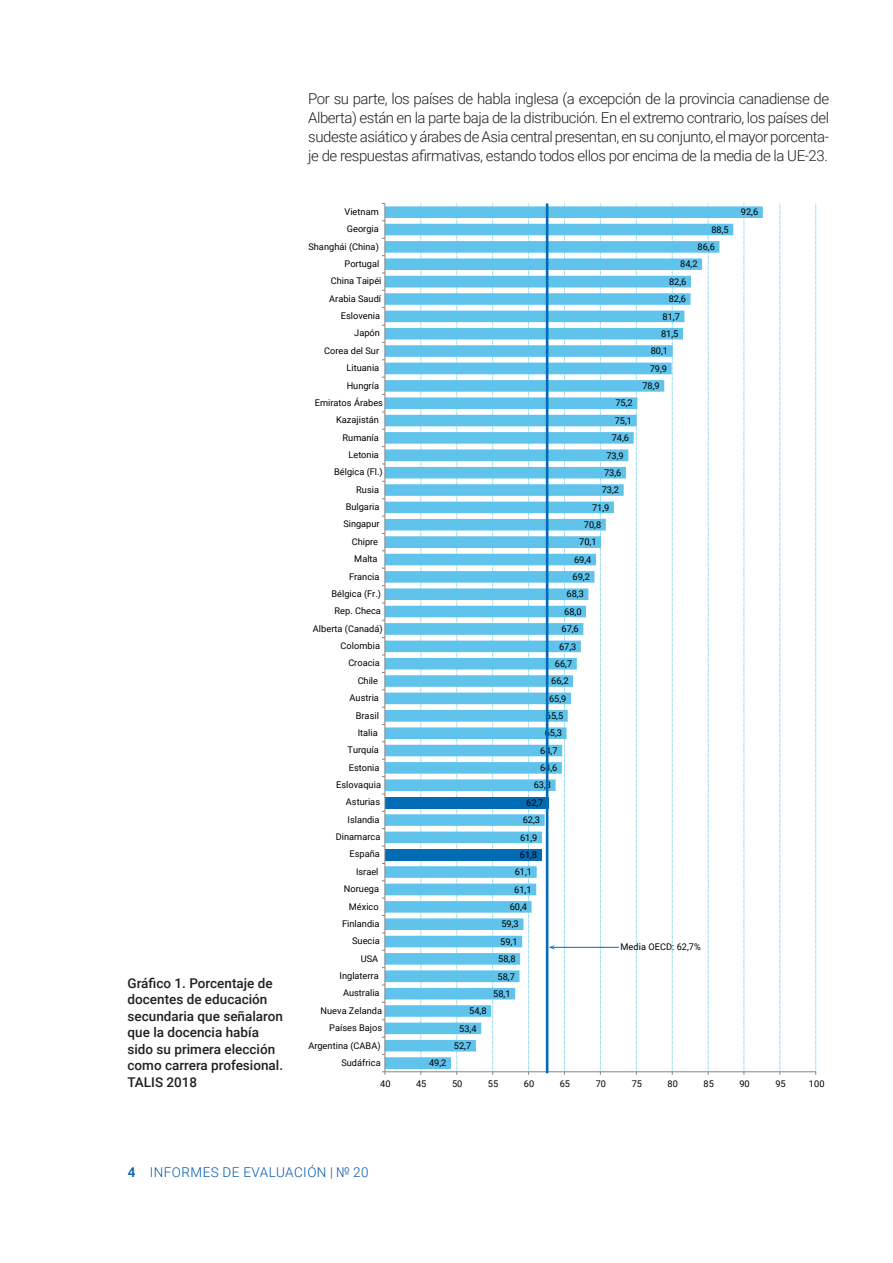
<style>
.page{position:relative;width:893px;height:1263px;background:#fff}
.page>*{position:absolute;margin:0;border:0;box-sizing:border-box;transform-origin:0 0}
.t1{font:300 15px/18.9px "Roboto";letter-spacing:-.03em;color:#231f20;text-align:justify}
.grafico_titulo{font:500 13.5px/16.5px "Roboto";color:#231f20}
.t2{font:300 13.5px "Roboto";letter-spacing:.035em;color:#015aaa}
.t3{font:9.3px "Roboto";color:#000}
.t4{font:9.15px "Roboto";color:#000}
.s1{font-weight:500}
</style>
<div class="page">
<svg style="left:386px;top:206px;width:377px;height:863px"></svg>
<hr style="left:385px;top:1071px;width:431px;height:1px;background:#868686">
<svg style="left:420px;top:203px;width:1px;height:872px"></svg>
<svg style="left:456px;top:203px;width:1px;height:872px"></svg>
<svg style="left:492px;top:203px;width:1px;height:872px"></svg>
<svg style="left:528px;top:203px;width:1px;height:872px"></svg>
<svg style="left:564px;top:203px;width:1px;height:872px"></svg>
<svg style="left:600px;top:203px;width:1px;height:872px"></svg>
<svg style="left:636px;top:203px;width:1px;height:872px"></svg>
<svg style="left:672px;top:203px;width:1px;height:872px"></svg>
<svg style="left:708px;top:203px;width:1px;height:872px"></svg>
<svg style="left:744px;top:203px;width:1px;height:872px"></svg>
<svg style="left:779px;top:203px;width:1px;height:872px"></svg>
<svg style="left:815px;top:203px;width:1px;height:872px"></svg>
<hr style="left:385px;top:203px;width:1px;height:869px;background:#868686">
<svg style="left:382px;top:1071px;width:4px;height:4px"></svg>
<hr style="left:546px;top:203px;width:2px;height:870px;background:#016bb3">
<hr style="left:551px;top:947px;width:68px;height:1px;background:#016bb3">
<svg style="left:549px;top:945px;width:6px;height:4px"></svg>
<p class="t1" style="left:308px;top:89px;width:522px">Por su parte, los países de habla inglesa (a excepción de la provincia canadiense de Alberta) están en la parte baja de la distribución. En el extremo contrario, los países del sudeste asiático y árabes de Asia central presentan, en su conjunto, el mayor porcenta&shy;je de respuestas afirmativas, estando todos ellos por encima de la media de la UE-23.</p>
<p class="grafico_titulo" style="left:128px;top:974px;width:157px">Gráfico 1. Porcentaje de docentes de educación secundaria que señalaron que la docencia había sido su primera elección como carrera profesional.<br>TALIS 2018</p>
<p class="t4" style="left:344px;top:205px;width:36px">Vietnam</p>
<p class="t4" style="left:741px;top:206px;width:19px">92,6</p>
<p class="t4" style="left:347px;top:223px;width:34px">Georgia</p>
<p class="t4" style="left:711px;top:223px;width:19px">88,5</p>
<p class="t4" style="left:308px;top:240px;width:72px">Shanghái (China)</p>
<p class="t4" style="left:698px;top:240px;width:19px">86,6</p>
<p class="t4" style="left:345px;top:257px;width:36px">Portugal</p>
<p class="t4" style="left:680px;top:258px;width:19px">84,2</p>
<p class="t4" style="left:331px;top:275px;width:52px">China Taipéi</p>
<p class="t4" style="left:669px;top:275px;width:19px">82,6</p>
<p class="t4" style="left:329px;top:292px;width:53px">Arabia Saudí</p>
<p class="t4" style="left:669px;top:292px;width:19px">82,6</p>
<p class="t4" style="left:341px;top:309px;width:41px">Eslovenia</p>
<p class="t3" style="left:662px;top:310px;width:19px">81,7</p>
<p class="t4" style="left:354px;top:327px;width:27px">Japón</p>
<p class="t3" style="left:661px;top:327px;width:19px">81,5</p>
<p class="t4" style="left:324px;top:344px;width:57px">Corea del Sur</p>
<p class="t3" style="left:651px;top:344px;width:19px">80,1</p>
<p class="t4" style="left:346px;top:361px;width:34px">Lituania</p>
<p class="t3" style="left:650px;top:362px;width:19px">79,9</p>
<p class="t4" style="left:347px;top:379px;width:34px">Hungría</p>
<p class="t4" style="left:642px;top:379px;width:19px">78,9</p>
<p class="t3" style="left:315px;top:396px;width:70px">Emiratos Árabes</p>
<p class="t4" style="left:615px;top:397px;width:19px">75,2</p>
<p class="t3" style="left:336px;top:413px;width:44px">Kazajistán</p>
<p class="t4" style="left:615px;top:414px;width:19px">75,1</p>
<p class="t3" style="left:343px;top:431px;width:38px">Rumanía</p>
<p class="t4" style="left:612px;top:431px;width:19px">74,6</p>
<p class="t3" style="left:348px;top:448px;width:32px">Letonia</p>
<p class="t4" style="left:606px;top:449px;width:19px">73,9</p>
<p class="t4" style="left:334px;top:466px;width:50px">Bélgica (Fl.)</p>
<p class="t4" style="left:604px;top:466px;width:19px">73,6</p>
<p class="t4" style="left:356px;top:483px;width:24px">Rusia</p>
<p class="t4" style="left:602px;top:484px;width:19px">73,2</p>
<p class="t4" style="left:346px;top:500px;width:35px">Bulgaria</p>
<p class="t4" style="left:592px;top:501px;width:19px">71,9</p>
<p class="t4" style="left:343px;top:518px;width:38px">Singapur</p>
<p class="t4" style="left:584px;top:518px;width:19px">70,8</p>
<p class="t4" style="left:352px;top:535px;width:28px">Chipre</p>
<p class="t4" style="left:579px;top:536px;width:19px">70,1</p>
<p class="t4" style="left:354px;top:552px;width:25px">Malta</p>
<p class="t4" style="left:574px;top:553px;width:19px">69,4</p>
<p class="t4" style="left:349px;top:570px;width:32px">Francia</p>
<p class="t3" style="left:573px;top:570px;width:19px">69,2</p>
<p class="t4" style="left:331px;top:587px;width:51px">Bélgica (Fr.)</p>
<p class="t3" style="left:566px;top:588px;width:19px">68,3</p>
<p class="t4" style="left:335px;top:605px;width:48px">Rep. Checa</p>
<p class="t3" style="left:564px;top:605px;width:19px">68,0</p>
<p class="t4" style="left:313px;top:622px;width:71px">Alberta (Canadá)</p>
<p class="t3" style="left:561px;top:622px;width:19px">67,6</p>
<p class="t4" style="left:341px;top:639px;width:41px">Colombia</p>
<p class="t4" style="left:559px;top:640px;width:19px">67,3</p>
<p class="t4" style="left:348px;top:657px;width:33px">Croacia</p>
<p class="t4" style="left:555px;top:657px;width:19px">66,7</p>
<p class="t3" style="left:358px;top:674px;width:22px">Chile</p>
<p class="t4" style="left:551px;top:675px;width:19px">66,2</p>
<p class="t3" style="left:350px;top:691px;width:31px">Austria</p>
<p class="t4" style="left:549px;top:692px;width:19px">65,9</p>
<p class="t3" style="left:356px;top:709px;width:25px">Brasil</p>
<p class="t4" style="left:546px;top:709px;width:19px">65,5</p>
<p class="t3" style="left:358px;top:726px;width:22px">Italia</p>
<p class="t4" style="left:545px;top:727px;width:19px">65,3</p>
<p class="t4" style="left:347px;top:743px;width:33px">Turquía</p>
<p class="t4" style="left:540px;top:744px;width:19px">64,7</p>
<p class="t4" style="left:349px;top:761px;width:32px">Estonia</p>
<p class="t4" style="left:540px;top:761px;width:19px">64,6</p>
<p class="t4" style="left:336px;top:778px;width:46px">Eslovaquia</p>
<p class="t4" style="left:534px;top:779px;width:19px">63,8</p>
<p class="t4" style="left:346px;top:796px;width:36px">Asturias</p>
<p class="t4" style="left:526px;top:796px;width:19px">62,7</p>
<p class="t4" style="left:347px;top:813px;width:34px">Islandia</p>
<p class="t4" style="left:523px;top:813px;width:19px">62,3</p>
<p class="t4" style="left:336px;top:830px;width:46px">Dinamarca</p>
<p class="t4" style="left:520px;top:831px;width:19px">61,9</p>
<p class="t4" style="left:350px;top:848px;width:32px">España</p>
<p class="t3" style="left:520px;top:848px;width:19px">61,8</p>
<p class="t4" style="left:356px;top:865px;width:24px">Israel</p>
<p class="t3" style="left:515px;top:865px;width:19px">61,1</p>
<p class="t4" style="left:344px;top:882px;width:37px">Noruega</p>
<p class="t3" style="left:514px;top:883px;width:19px">61,1</p>
<p class="t4" style="left:349px;top:900px;width:31px">México</p>
<p class="t3" style="left:510px;top:900px;width:19px">60,4</p>
<p class="t4" style="left:342px;top:917px;width:39px">Finlandia</p>
<p class="t4" style="left:501px;top:918px;width:19px">59,3</p>
<p class="t3" style="left:352px;top:934px;width:29px">Suecia</p>
<p class="t4" style="left:500px;top:935px;width:19px">59,1</p>
<p class="t4" style="left:620px;top:941px;width:82px">Media OECD: 62,7%</p>
<p class="t3" style="left:361px;top:952px;width:19px">USA</p>
<p class="t4" style="left:498px;top:952px;width:19px">58,8</p>
<p class="t3" style="left:340px;top:969px;width:41px">Inglaterra</p>
<p class="t4" style="left:498px;top:970px;width:19px">58,7</p>
<p class="t3" style="left:343px;top:986px;width:38px">Australia</p>
<p class="t4" style="left:493px;top:987px;width:19px">58,1</p>
<p class="t4" style="left:321px;top:1004px;width:63px">Nueva Zelanda</p>
<p class="t4" style="left:469px;top:1004px;width:19px">54,8</p>
<p class="t4" style="left:329px;top:1021px;width:54px">Países Bajos</p>
<p class="t4" style="left:459px;top:1022px;width:19px">53,4</p>
<p class="t4" style="left:308px;top:1039px;width:74px">Argentina (CABA)</p>
<p class="t4" style="left:454px;top:1039px;width:19px">52,7</p>
<p class="t4" style="left:341px;top:1056px;width:41px">Sudáfrica</p>
<p class="t4" style="left:429px;top:1057px;width:19px">49,2</p>
<p class="t4" style="left:380px;top:1077px;width:12px">40</p>
<p class="t4" style="left:416px;top:1077px;width:12px">45</p>
<p class="t4" style="left:452px;top:1077px;width:12px">50</p>
<p class="t4" style="left:488px;top:1077px;width:12px">55</p>
<p class="t4" style="left:524px;top:1077px;width:12px">60</p>
<p class="t4" style="left:560px;top:1077px;width:12px">65</p>
<p class="t4" style="left:596px;top:1077px;width:12px">70</p>
<p class="t4" style="left:632px;top:1077px;width:12px">75</p>
<p class="t4" style="left:668px;top:1077px;width:12px">80</p>
<p class="t4" style="left:703px;top:1077px;width:12px">85</p>
<p class="t4" style="left:739px;top:1077px;width:12px">90</p>
<p class="t4" style="left:775px;top:1077px;width:12px">95</p>
<p class="t4" style="left:809px;top:1077px;width:17px">100</p>
<h2 class="t2" style="left:128px;top:1163px;width:242px"><span class="s1">4</span> INFORMES DE EVALUACIÓN | № 20</h2>
</div>
